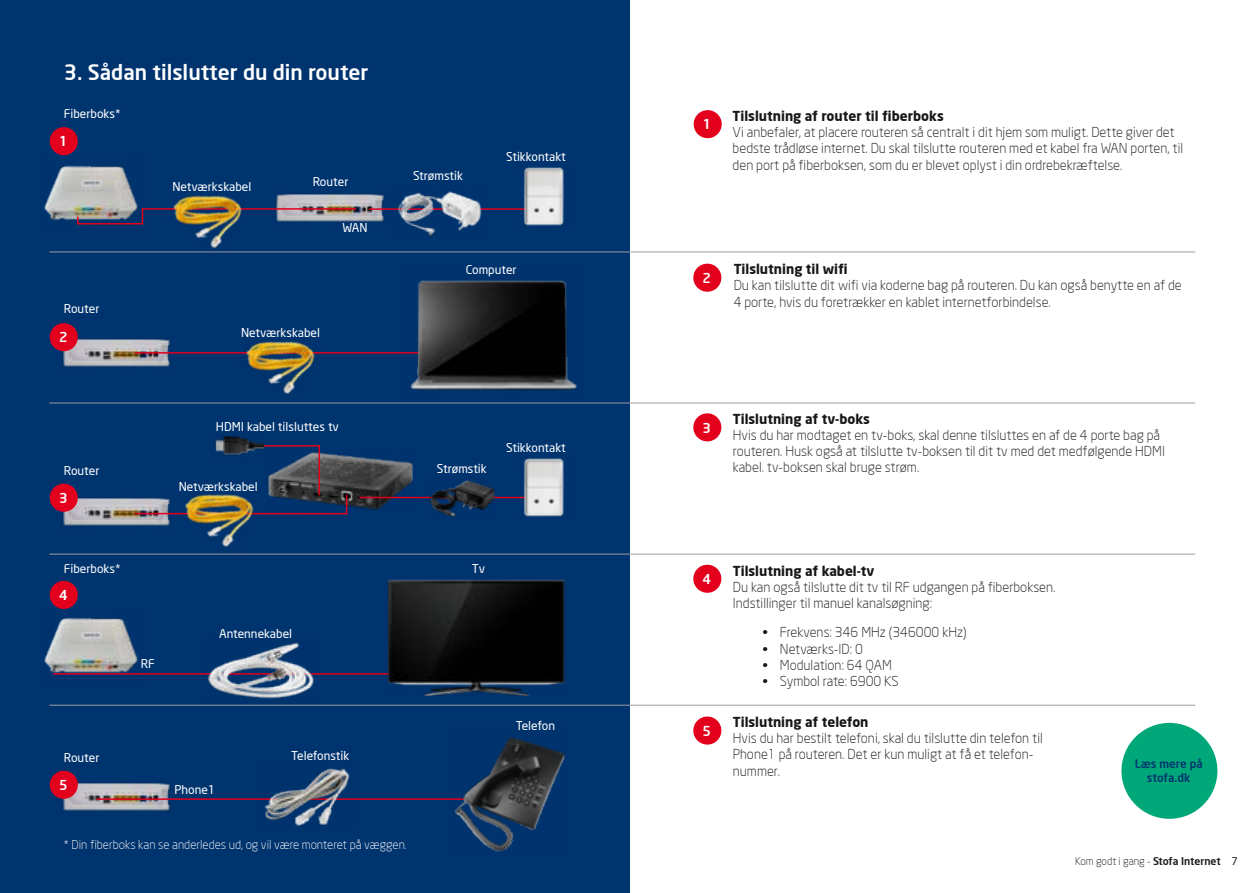
<style>
.page{position:relative;width:1259px;height:893px;background:#fff}
.page>*{position:absolute;margin:0;border:0;box-sizing:border-box;transform-origin:0 0}
.t1{font:500 21px "Neo Sans";color:#fff}
.t2{font:300 13.5px/16.2px "Neo Sans";color:#181716}
.t3{font:700 13.5px "Neo Sans";color:#181716}
.t4{font:500 13.5px "Neo Sans";color:#fff}
.t5{font:12px "Neo Sans";color:#fff}
.t6{font:300 12px "Neo Sans";color:#fff}
.t7{font:500 11.55px/14px "Neo Sans";color:#00346f;text-align:center}
.t8{font:300 10.5px "Neo Sans";color:#181716}
.s1{font-weight:500}
.s2{font-weight:400}
</style>
<div class="page">
<div style="left:0;top:0;width:629px;height:893px;background:#00346f"></div>
<img style="left:276px;top:194px;width:109px;height:28px">
<img style="left:62px;top:339px;width:109px;height:28px">
<img style="left:63px;top:498px;width:107px;height:28px">
<img style="left:63px;top:783px;width:108px;height:28px">
<img style="left:44px;top:165px;width:94px;height:55px">
<img style="left:44px;top:618px;width:94px;height:55px">
<img style="left:348px;top:455px;width:67px;height:55px">
<div style="left:50px;top:127px;width:28px;height:28px;background:#e3001d;border-radius:50%"></div>
<div style="left:693px;top:110px;width:29px;height:28px;background:#e3001d;border-radius:50%"></div>
<div style="left:50px;top:581px;width:28px;height:28px;background:#e3001d;border-radius:50%"></div>
<div style="left:693px;top:565px;width:28px;height:28px;background:#e3001d;border-radius:50%"></div>
<hr style="left:359px;top:497px;width:183px;height:1px;background:#e3001d">
<img style="left:519px;top:458px;width:45px;height:59px">
<hr style="left:135px;top:352px;width:291px;height:2px;background:#e3001d">
<img style="left:403px;top:280px;width:174px;height:111px">
<svg style="left:133px;top:445px;width:215px;height:70px"></svg>
<hr style="left:369px;top:208px;width:160px;height:2px;background:#e3001d">
<img style="left:519px;top:167px;width:45px;height:59px">
<hr style="left:53px;top:673px;width:409px;height:2px;background:#e3001d">
<div style="left:50px;top:323px;width:28px;height:28px;background:#e3001d;border-radius:50%"></div>
<div style="left:693px;top:264px;width:28px;height:28px;background:#e3001d;border-radius:50%"></div>
<div style="left:50px;top:484px;width:28px;height:28px;background:#e3001d;border-radius:50%"></div>
<div style="left:693px;top:413px;width:28px;height:28px;background:#e3001d;border-radius:50%"></div>
<div style="left:50px;top:771px;width:28px;height:28px;background:#e3001d;border-radius:50%"></div>
<div style="left:693px;top:716px;width:28px;height:29px;background:#e3001d;border-radius:50%"></div>
<hr style="left:97px;top:798px;width:374px;height:2px;background:#e3001d">
<img style="left:452px;top:737px;width:113px;height:115px">
<img style="left:232px;top:341px;width:92px;height:62px">
<img style="left:171px;top:473px;width:92px;height:81px">
<img style="left:203px;top:642px;width:114px;height:57px">
<img style="left:259px;top:768px;width:96px;height:58px">
<img style="left:386px;top:579px;width:179px;height:116px">
<img style="left:428px;top:480px;width:66px;height:37px">
<img style="left:213px;top:436px;width:51px;height:22px">
<img style="left:391px;top:191px;width:95px;height:46px">
<hr style="left:49px;top:252px;width:1146px;height:1px;background:#9c9c9d">
<hr style="left:49px;top:403px;width:1146px;height:1px;background:#9c9c9d">
<hr style="left:49px;top:554px;width:1146px;height:1px;background:#9c9c9d">
<hr style="left:49px;top:705px;width:1146px;height:1px;background:#9c9c9d">
<div style="left:1121px;top:723px;width:96px;height:96px;background:#00a879;border-radius:50%"></div>
<img style="left:76px;top:207px;width:281px;height:18px">
<img style="left:159px;top:195px;width:92px;height:58px">
<h1 class="t1" style="left:64px;top:59px;width:306px">3. Sådan tilslutter du din router</h1>
<p class="t5" style="left:64px;top:106px;width:58px">Fiberboks*</p>
<p class="t4" style="left:59px;top:133px;width:10px">1</p>
<p class="t5" style="left:64px;top:301px;width:37px">Router</p>
<p class="t4" style="left:59px;top:329px;width:10px">2</p>
<p class="t5" style="left:172px;top:179px;width:80px">Netværkskabel</p>
<p class="t5" style="left:313px;top:174px;width:37px">Router</p>
<p class="t5" style="left:342px;top:220px;width:27px">WAN</p>
<p class="t5" style="left:241px;top:325px;width:80px">Netværkskabel</p>
<p class="t5" style="left:64px;top:463px;width:37px">Router</p>
<p class="t4" style="left:59px;top:489px;width:10px">3</p>
<p class="t5" style="left:64px;top:561px;width:58px">Fiberboks*</p>
<p class="t4" style="left:59px;top:587px;width:10px">4</p>
<p class="t5" style="left:141px;top:656px;width:16px">RF</p>
<p class="t5" style="left:216px;top:419px;width:125px">HDMI kabel tilsluttes tv</p>
<p class="t5" style="left:179px;top:479px;width:80px">Netværkskabel</p>
<p class="t5" style="left:219px;top:626px;width:75px">Antennekabel</p>
<p class="t5" style="left:64px;top:750px;width:37px">Router</p>
<p class="t4" style="left:59px;top:776px;width:10px">5</p>
<p class="t5" style="left:174px;top:782px;width:42px">Phone1</p>
<p class="t5" style="left:291px;top:748px;width:60px">Telefonstik</p>
<p class="t5" style="left:413px;top:168px;width:51px">Strømstik</p>
<p class="t5" style="left:506px;top:149px;width:61px">Stikkontakt</p>
<p class="t5" style="left:466px;top:262px;width:52px">Computer</p>
<p class="t5" style="left:437px;top:461px;width:51px">Strømstik</p>
<p class="t5" style="left:506px;top:441px;width:61px">Stikkontakt</p>
<p class="t5" style="left:472px;top:561px;width:15px">Tv</p>
<p class="t5" style="left:516px;top:718px;width:41px">Telefon</p>
<p class="t6" style="left:64px;top:837px;width:345px">* Din fiberboks kan se anderledes ud, og vil være monteret på væggen.</p>
<p class="t4" style="left:703px;top:116px;width:10px">1</p>
<p class="t3" style="left:732px;top:107px;width:213px">Tilslutning af router til fiberboks</p>
<p class="t2" style="left:732px;top:124px;width:452px">Vi anbefaler, at placere routeren så centralt i dit hjem som muligt. Dette giver det bedste trådløse internet. Du skal tilslutte routeren med et kabel fra WAN porten, til den port på fiberboksen, som du er blevet oplyst i din ordrebekræftelse.</p>
<p class="t4" style="left:702px;top:269px;width:10px">2</p>
<p class="t3" style="left:733px;top:260px;width:115px">Tilslutning til wifi</p>
<p class="t2" style="left:733px;top:277px;width:449px">Du kan tilslutte dit wifi via koderne bag på routeren. Du kan også benytte en af de<br>4 porte, hvis du foretrækker en kablet internetforbindelse.</p>
<p class="t4" style="left:702px;top:419px;width:10px">3</p>
<p class="t3" style="left:733px;top:410px;width:139px">Tilslutning af tv-boks</p>
<p class="t2" style="left:733px;top:427px;width:434px">Hvis du har modtaget en tv-boks, skal denne tilsluttes en af de 4 porte bag på routeren. Husk også at tilslutte tv-boksen til dit tv med det medfølgende HDMI kabel. tv-boksen skal bruge strøm.</p>
<p class="t4" style="left:702px;top:570px;width:10px">4</p>
<p class="t4" style="left:702px;top:722px;width:10px">5</p>
<p class="t3" style="left:733px;top:562px;width:143px">Tilslutning af kabel-tv</p>
<p class="t2" style="left:733px;top:579px;width:324px">Du kan også tilslutte dit tv til RF udgangen på fiberboksen.<br>Indstillinger til manuel kanalsøgning:</p>
<p class="t2" style="left:762px;top:624px;width:205px">• Frekvens: 346 MHz (346000 kHz)</p>
<p class="t2" style="left:762px;top:640px;width:102px">• Netværks-ID: 0</p>
<p class="t2" style="left:762px;top:657px;width:131px">• Modulation: 64 QAM</p>
<p class="t2" style="left:762px;top:673px;width:138px">• Symbol rate: 6900 KS</p>
<p class="t3" style="left:733px;top:713px;width:137px">Tilslutning af telefon</p>
<p class="t2" style="left:733px;top:730px;width:311px">Hvis du har bestilt telefoni, skal du tilslutte din telefon til<br>Phone1 på routeren. Det er kun muligt at få et telefon&shy;nummer.</p>
<p class="t7" style="left:1134px;top:757px;width:70px">Læs mere på stofa.dk</p>
<p class="t8" style="left:1075px;top:855px;width:164px">Kom godt i gang - <span class="s1">Stofa Internet</span> <span class="s2">7</span></p>
</div>
